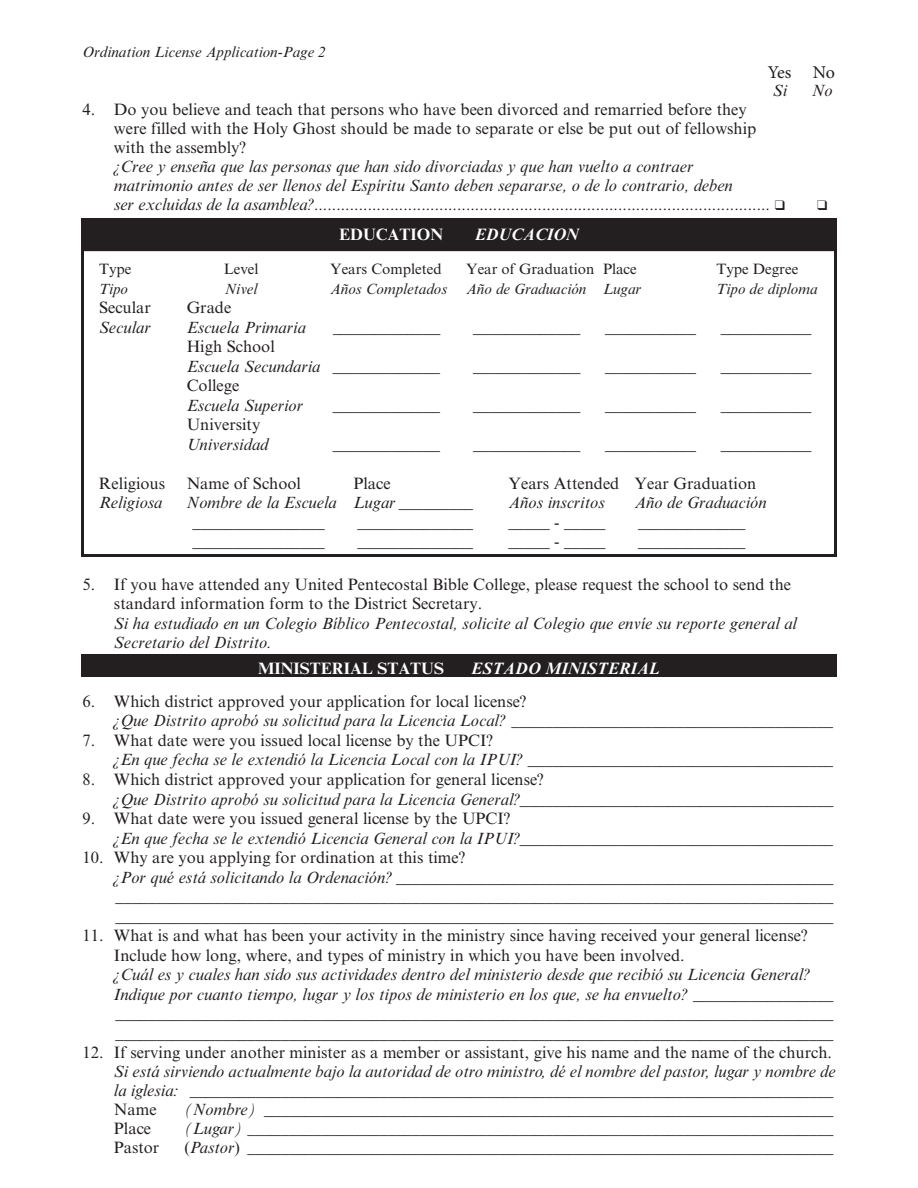
<style>
.page{position:relative;width:918px;height:1188px;background:#fff}
.page>*{position:absolute;margin:0;border:0;box-sizing:border-box;transform-origin:0 0}
.t1{font:18px "Minion Pro";color:#231f20}
.t2{font:italic 16.5px/19.5px "Times NRMT";color:#231f20}
.t3{font:16.5px/18.9px "Times NRMT";color:#231f20}
.t4{font:700 16.5px "Times NRMT";color:#fff}
.t5{font:italic 700 16.5px "Times NRMT";color:#fff}
.t6{font:italic 15px "Times NRMT";color:#231f20}
.t7{font:15px "Times NRMT";color:#231f20}
.s1{font-style:normal}
.s2{font-style:italic}
</style>
<div class="page">
<div style="left:81px;top:218px;width:756px;height:32px;background:#231f20"></div>
<div style="left:81px;top:248px;width:756px;height:309px;border:3px solid #231f20"></div>
<div style="left:81px;top:654px;width:756px;height:23px;background:#231f20"></div>
<p class="t6" style="left:82px;top:43px;width:245px">Ordination License Application-Page 2</p>
<p class="t1" style="left:768px;top:60px;width:69px">Yes No</p>
<p class="t2" style="left:773px;top:81px;width:16px">Si</p>
<p class="t2" style="left:812px;top:81px;width:22px">No</p>
<p class="t3" style="left:114px;top:100px;width:644px;text-indent:-31px">4. Do you believe and teach that persons who have been divorced and remarried before they were filled with the Holy Ghost should be made to separate or else be put out of fellowship with the assembly?</p>
<p class="t2" style="left:114px;top:157px;width:673px">¿Cree y enseña que las personas que han sido divorciadas y que han vuelto a contraer<br>matrimonio antes de ser llenos del Espíritu Santo deben separarse, o de lo contrario, deben<br>ser excluidas de la asamblea?...................................................................................................... ❑</p>
<p class="t4" style="left:339px;top:225px;width:105px">EDUCATION</p>
<p class="t5" style="left:475px;top:225px;width:105px">EDUCACION</p>
<p class="t7" style="left:99px;top:260px;width:34px">Type</p>
<p class="t7" style="left:224px;top:260px;width:36px">Level</p>
<p class="t7" style="left:330px;top:260px;width:113px">Years Completed</p>
<p class="t7" style="left:466px;top:260px;width:172px">Year of Graduation Place</p>
<p class="t7" style="left:716px;top:260px;width:83px">Type Degree</p>
<p class="t6" style="left:99px;top:280px;width:31px">Tipo</p>
<p class="t6" style="left:225px;top:280px;width:34px">Nivel</p>
<p class="t6" style="left:330px;top:280px;width:118px">Años Completados</p>
<p class="t6" style="left:466px;top:280px;width:177px">Año de Graduación Lugar</p>
<p class="t6" style="left:716px;top:280px;width:103px">Tipo de diploma</p>
<p class="t3" style="left:99px;top:298px;width:53px">Secular</p>
<p class="t3" style="left:187px;top:298px;width:46px">Grade</p>
<p class="t2" style="left:99px;top:318px;width:53px">Secular</p>
<p class="t2" style="left:187px;top:318px;width:121px">Escuela Primaria</p>
<p class="t2" style="left:333px;top:318px;width:109px">_____________</p>
<p class="t2" style="left:473px;top:318px;width:109px">_____________</p>
<p class="t2" style="left:605px;top:318px;width:92px">___________</p>
<p class="t2" style="left:721px;top:318px;width:92px">___________</p>
<p class="t3" style="left:187px;top:337px;width:90px">High School</p>
<p class="t2" style="left:187px;top:357px;width:255px">Escuela Secundaria _____________</p>
<p class="t2" style="left:473px;top:357px;width:109px">_____________</p>
<p class="t2" style="left:605px;top:357px;width:92px">___________</p>
<p class="t2" style="left:721px;top:357px;width:92px">___________</p>
<p class="t3" style="left:187px;top:376px;width:54px">College</p>
<p class="t2" style="left:187px;top:396px;width:118px">Escuela Superior</p>
<p class="t2" style="left:333px;top:396px;width:109px">_____________</p>
<p class="t2" style="left:473px;top:396px;width:109px">_____________</p>
<p class="t2" style="left:605px;top:396px;width:92px">___________</p>
<p class="t2" style="left:721px;top:396px;width:92px">___________</p>
<p class="t3" style="left:187px;top:415px;width:75px">University</p>
<p class="t2" style="left:187px;top:435px;width:83px">Universidad</p>
<p class="t2" style="left:333px;top:435px;width:109px">_____________</p>
<p class="t2" style="left:473px;top:435px;width:109px">_____________</p>
<p class="t2" style="left:605px;top:435px;width:92px">___________</p>
<p class="t2" style="left:721px;top:435px;width:92px">___________</p>
<p class="t3" style="left:99px;top:474px;width:68px">Religious</p>
<p class="t3" style="left:187px;top:474px;width:116px">Name of School</p>
<p class="t3" style="left:354px;top:474px;width:39px">Place</p>
<p class="t3" style="left:508px;top:474px;width:249px">Years Attended Year Graduation</p>
<p class="t2" style="left:99px;top:493px;width:65px">Religiosa</p>
<p class="t2" style="left:187px;top:493px;width:288px">Nombre de la Escuela Lugar _________</p>
<p class="t2" style="left:508px;top:493px;width:98px">Años inscritos</p>
<p class="t2" style="left:634px;top:493px;width:134px">Año de Graduación</p>
<p class="t2" style="left:193px;top:513px;width:133px">________________</p>
<p class="t2" style="left:358px;top:513px;width:117px">______________</p>
<p class="t2" style="left:508px;top:513px;width:99px">_____ - _____</p>
<p class="t2" style="left:638px;top:513px;width:109px">_____________</p>
<p class="t2" style="left:193px;top:532px;width:133px">________________</p>
<p class="t2" style="left:358px;top:532px;width:117px">______________</p>
<p class="t2" style="left:508px;top:532px;width:99px">_____ - _____</p>
<p class="t2" style="left:638px;top:532px;width:109px">_____________</p>
<p class="t3" style="left:114px;top:575px;width:679px;line-height:19.5px;text-indent:-31px">5. If you have attended any United Pentecostal Bible College, please request the school to send the standard information form to the District Secretary.</p>
<p class="t2" style="left:114px;top:614px;width:685px">Si ha estudiado en un Colegio Bíblico Pentecostal, solicite al Colegio que envíe su reporte general al<br>Secretario del Distrito.</p>
<p class="t4" style="left:258px;top:658px;width:187px">MINISTERIAL STATUS</p>
<p class="t5" style="left:471px;top:658px;width:190px">ESTADO MINISTERIAL</p>
<p class="t3" style="left:82px;top:692px;width:445px">6. Which district approved your application for local license?</p>
<p class="t2" style="left:114px;top:711px;width:721px">¿Que Distrito aprobó su solicitud para la Licencia Local? _______________________________________</p>
<p class="t3" style="left:82px;top:731px;width:412px">7. What date were you issued local license by the UPCI?</p>
<p class="t2" style="left:114px;top:750px;width:721px">¿En que fecha se le extendió la Licencia Local con la IPUI? _____________________________________</p>
<p class="t3" style="left:82px;top:770px;width:463px">8. Which district approved your application for general license?</p>
<p class="t2" style="left:114px;top:789px;width:721px">¿Que Distrito aprobó su solicitud para la Licencia General?______________________________________</p>
<p class="t3" style="left:82px;top:809px;width:429px">9. What date were you issued general license by the UPCI?</p>
<p class="t2" style="left:114px;top:828px;width:721px">¿En que fecha se le extendió Licencia General con la IPUI?______________________________________</p>
<p class="t3" style="left:82px;top:848px;width:384px">10. Why are you applying for ordination at this time?</p>
<p class="t2" style="left:114px;top:867px;width:721px;text-align:justify">¿Por qué está solicitando la Ordenación? _____________________________________________________ _______________________________________________________________________________________ _______________________________________________________________________________________</p>
<p class="t3" style="left:114px;top:926px;width:695px;line-height:19.5px;text-indent:-31px">11. What is and what has been your activity in the ministry since having received your general license?<br>Include how long, where, and types of ministry in which you have been involved.</p>
<p class="t2" style="left:114px;top:965px;width:721px">¿Cuál es y cuales han sido sus actividades dentro del ministerio desde que recibió su Licencia General?<br>Indique por cuanto tiempo, lugar y los tipos de ministerio en los que, se ha envuelto? _________________ _______________________________________________________________________________________ _______________________________________________________________________________________</p>
<p class="t3" style="left:83px;top:1043px;width:751px">12. If serving under another minister as a member or assistant, give his name and the name of the church.</p>
<p class="t2" style="left:114px;top:1062px;width:723px;line-height:19px">Si está sirviendo actualmente bajo la autoridad de otro ministro, dé el nombre del pastor, lugar y nombre de la iglesia: <span class="s1">______________________________________________________________________________<br>Name</span></p>
<p class="t3" style="left:185px;top:1100px;width:650px"><span class="s2">(Nombre)</span> _____________________________________________________________________</p>
<p class="t3" style="left:114px;top:1119px;width:39px">Place</p>
<p class="t3" style="left:185px;top:1119px;width:650px"><span class="s2">(Lugar)</span> _______________________________________________________________________</p>
<p class="t3" style="left:114px;top:1138px;width:47px">Pastor</p>
<p class="t3" style="left:185px;top:1138px;width:650px">(<span class="s2">Pastor</span>) _______________________________________________________________________</p>
</div>
